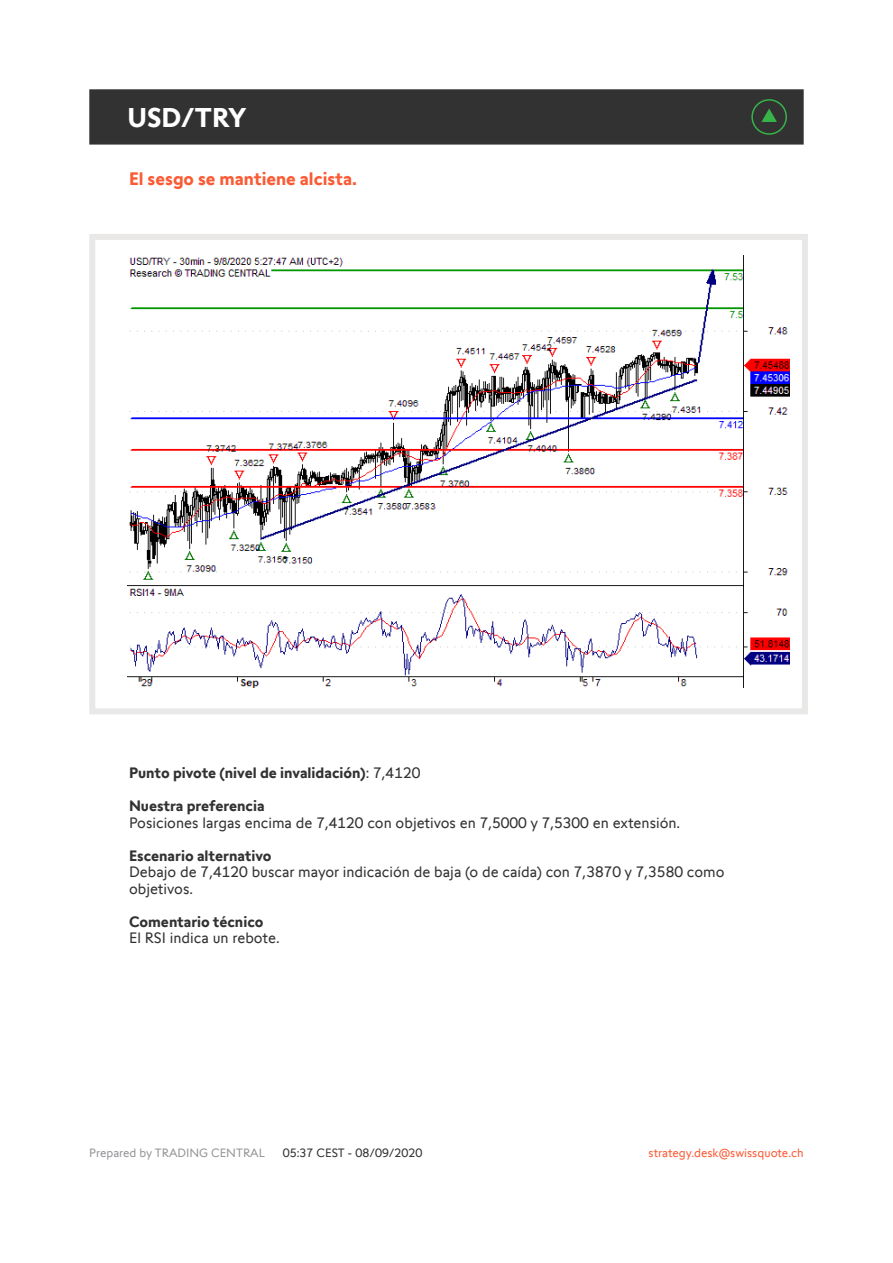
<style>
.page{position:relative;width:893px;height:1263px;background:#fff}
.page>*{position:absolute;margin:0;border:0;box-sizing:border-box;transform-origin:0 0}
.t1{font:700 27px "Swissquote CT";color:#fff}
.t2{font:700 18px "Swissquote CT";color:#fa5b35}
.t3{font:15px/16.5px "Swissquote CT";color:#323232}
.t4{font:700 15px "Swissquote CT";color:#323232}
.t5{font:12px "Swissquote CT";color:#fa5b35}
.t6{font:12px "Swissquote CT";color:#939598}
.t7{font:12px "Swissquote CT";color:#323232}
.s1{font-weight:400}
</style>
<div class="page">
<div style="left:89px;top:234px;width:719px;height:480px;border:6px solid #e9e8e7"></div>
<div style="left:89px;top:89px;width:715px;height:56px;background:#323232;border:2px solid #323232"></div>
<img style="left:128px;top:255px;width:661px;height:432px">
<svg style="left:751px;top:99px;width:36px;height:36px"></svg>
<h1 class="t1" style="left:128px;top:101px;width:120px">USD/TRY</h1>
<p class="t2" style="left:129px;top:168px;width:229px">El sesgo se mantiene alcista.</p>
<p class="t4" style="left:129px;top:764px;width:293px">Punto pivote (nivel de invalidación)<span class="s1">: 7,4120</span></p>
<p class="t4" style="left:129px;top:797px;width:137px">Nuestra preferencia</p>
<p class="t3" style="left:129px;top:814px;width:553px">Posiciones largas encima de 7,4120 con objetivos en 7,5000 y 7,5300 en extensión.</p>
<p class="t4" style="left:129px;top:846px;width:144px">Escenario alternativo</p>
<p class="t3" style="left:129px;top:864px;width:597px">Debajo de 7,4120 buscar mayor indicación de baja (o de caída) con 7,3870 y 7,3580 como objetivos.</p>
<p class="t4" style="left:129px;top:912px;width:136px">Comentario técnico</p>
<p class="t3" style="left:129px;top:930px;width:152px">El RSI indica un rebote.</p>
<p class="t6" style="left:89px;top:1145px;width:177px">Prepared by TRADING CENTRAL</p>
<p class="t7" style="left:283px;top:1145px;width:141px">05:37 CEST - 08/09/2020</p>
<p class="t5" style="left:649px;top:1145px;width:157px">strategy.desk@swissquote.ch</p>
</div>
